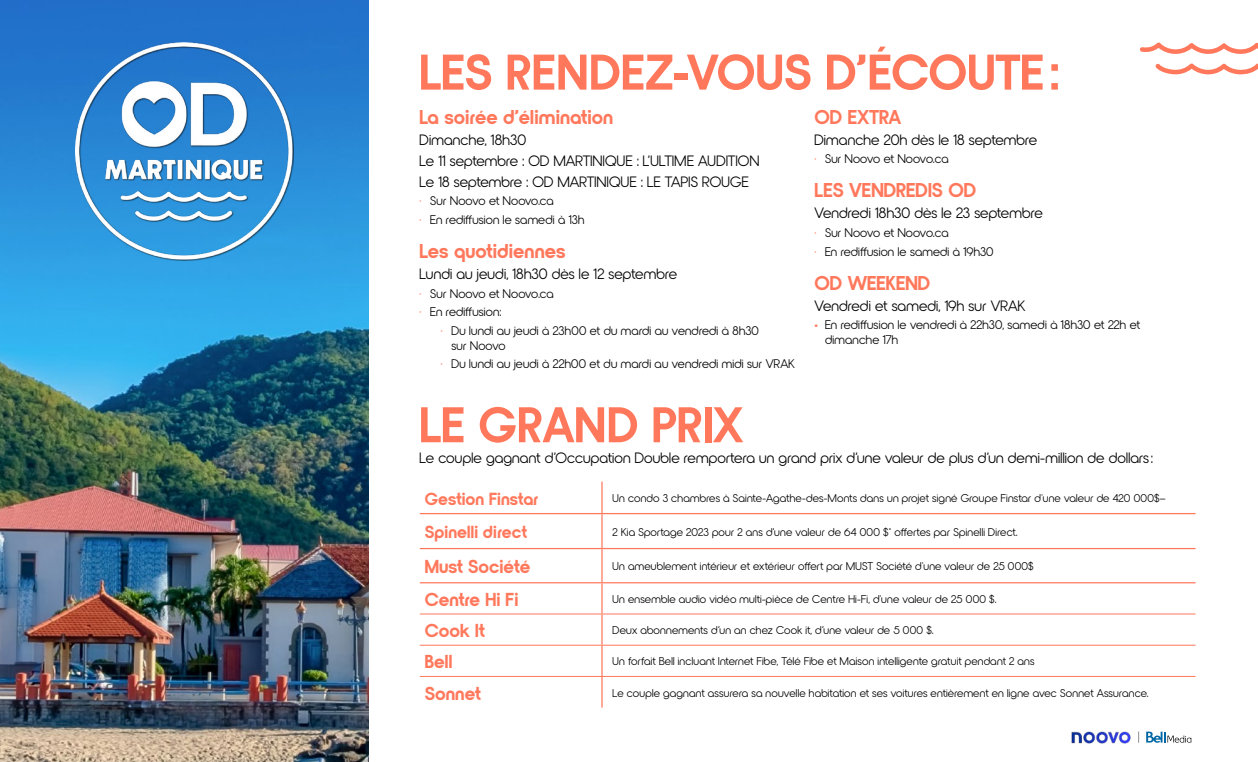
<style>
.page{position:relative;width:1258px;height:762px;background:#fff}
.page>*{position:absolute;margin:0;border:0;box-sizing:border-box;transform-origin:0 0}
.t1{font:700 50px "Nordique Pro";color:#ff785c}
.t2{font:700 20px "Nordique Pro";color:#ff785c}
.t3{font:700 18.75px "Nordique Pro";color:#ff785c}
.t4{font:700 17.5px "Nordique Pro";color:#ff785c}
.t5{font:15px/21px "Nordique Pro";letter-spacing:.01em;color:#000}
.t6{font:12.5px/15px "Nordique Pro";letter-spacing:.015em;color:#000}
.t7{font:11.25px "Nordique Pro";letter-spacing:.02em;color:#000}
.s1{font-weight:300;color:#ff785c}
.s2{font-family:"Myriad Pro";color:#ff785c}
</style>
<div class="page">
<svg style="left:1140px;top:42px;width:118px;height:12px"></svg>
<svg style="left:1155px;top:63px;width:103px;height:12px"></svg>
<img style="left:1071px;top:731px;width:60px;height:13px">
<svg style="left:1146px;top:731px;width:45px;height:12px"></svg>
<svg style="left:1138px;top:731px;width:1px;height:12px"></svg>
<img style="left:0;top:0;width:369px;height:762px">
<img style="left:76px;top:43px;width:217px;height:217px">
<hr style="left:420px;top:513px;width:182px;height:1px;background:#ff785c">
<hr style="left:602px;top:513px;width:593px;height:1px;background:#ff785c">
<hr style="left:420px;top:548px;width:182px;height:1px;background:#ff785c">
<hr style="left:602px;top:548px;width:593px;height:1px;background:#ff785c">
<hr style="left:420px;top:582px;width:182px;height:1px;background:#ff785c">
<hr style="left:602px;top:582px;width:593px;height:1px;background:#ff785c">
<hr style="left:601px;top:481px;width:2px;height:32px;background:#ff785c">
<hr style="left:601px;top:514px;width:2px;height:34px;background:#ff785c">
<hr style="left:601px;top:549px;width:2px;height:33px;background:#ff785c">
<hr style="left:601px;top:583px;width:2px;height:30px;background:#ff785c">
<hr style="left:601px;top:614px;width:2px;height:31px;background:#ff785c">
<hr style="left:601px;top:646px;width:2px;height:30px;background:#ff785c">
<hr style="left:601px;top:677px;width:2px;height:30px;background:#ff785c">
<hr style="left:420px;top:613px;width:182px;height:1px;background:#ff785c">
<hr style="left:602px;top:613px;width:593px;height:1px;background:#ff785c">
<hr style="left:420px;top:645px;width:182px;height:1px;background:#ff785c">
<hr style="left:602px;top:645px;width:593px;height:1px;background:#ff785c">
<hr style="left:420px;top:676px;width:182px;height:1px;background:#ff785c">
<hr style="left:602px;top:676px;width:593px;height:1px;background:#ff785c">
<h1 class="t1" style="left:420px;top:43px;width:641px">LES RENDEZ-VOUS D’ÉCOUTE :</h1>
<h2 class="t2" style="left:420px;top:105px;width:195px">La soirée d’élimination</h2>
<h3 class="t5" style="left:420px;top:129px;width:341px">Dimanche, 18h30<br>Le 11 septembre : OD MARTINIQUE : L’ULTIME AUDITION<br>Le 18 septembre : OD MARTINIQUE : LE TAPIS ROUGE</h3>
<p class="t6" style="left:420px;top:193px;width:136px"><span class="s1">•</span> Sur Noovo et Noovo.ca</p>
<p class="t6" style="left:420px;top:212px;width:166px"><span class="s1">•</span> En rediffusion le samedi à 13h</p>
<h2 class="t2" style="left:420px;top:239px;width:147px">Les quotidiennes</h2>
<h3 class="t5" style="left:420px;top:263px;width:259px">Lundi au jeudi, 18h30 dès le 12 septembre</h3>
<p class="t6" style="left:420px;top:286px;width:136px"><span class="s1">•</span> Sur Noovo et Noovo.ca</p>
<p class="t6" style="left:420px;top:304px;width:83px"><span class="s1">•</span> En rediffusion:</p>
<p class="t6" style="left:451px;top:323px;width:309px;text-indent:-11px"><span class="s1">•</span> Du lundi au jeudi à 23h00 et du mardi au vendredi à 8h30 sur Noovo</p>
<p class="t6" style="left:441px;top:356px;width:356px"><span class="s1">•</span> Du lundi au jeudi à 22h00 et du mardi au vendredi midi sur VRAK</p>
<h2 class="t2" style="left:814px;top:105px;width:88px">OD EXTRA</h2>
<h3 class="t5" style="left:814px;top:129px;width:224px">Dimanche 20h dès le 18 septembre</h3>
<p class="t6" style="left:814px;top:151px;width:136px"><span class="s1">•</span> Sur Noovo et Noovo.ca</p>
<h2 class="t2" style="left:814px;top:179px;width:163px">LES VENDREDIS OD</h2>
<h3 class="t5" style="left:814px;top:203px;width:230px">Vendredi 18h30 dès le 23 septembre</h3>
<p class="t6" style="left:814px;top:225px;width:136px"><span class="s1">•</span> Sur Noovo et Noovo.ca</p>
<p class="t6" style="left:814px;top:244px;width:181px"><span class="s1">•</span> En rediffusion le samedi à 19h30</p>
<h2 class="t2" style="left:814px;top:271px;width:117px">OD WEEKEND</h2>
<h3 class="t5" style="left:814px;top:295px;width:213px">Vendredi et samedi, 19h sur VRAK</h3>
<p class="t6" style="left:825px;top:317px;width:317px;text-indent:-11px"><span class="s2">•</span> En rediffusion le vendredi à 22h30, samedi à 18h30 et 22h et dimanche 17h</p>
<h1 class="t1" style="left:420px;top:396px;width:325px">LE GRAND PRIX</h1>
<h3 class="t5" style="left:420px;top:448px;width:735px">Le couple gagnant d’Occupation Double remportera un grand prix d’une valeur de plus d’un demi-million de dollars:</h3>
<h3 class="t4" style="left:425px;top:488px;width:115px">Gestion Finstar</h3>
<p class="t7" style="left:613px;top:492px;width:555px">Un condo 3 chambres à Sainte-Agathe-des-Monts dans un projet signé Groupe Finstar d'une valeur de 420 000$–</p>
<h3 class="t4" style="left:425px;top:522px;width:104px">Spinelli direct</h3>
<p class="t7" style="left:613px;top:525px;width:406px">2 Kia Sportage 2023 pour 2 ans d’une valeur de 64 000 $* offertes par Spinelli Direct.</p>
<h3 class="t3" style="left:425px;top:556px;width:107px">Must Société</h3>
<p class="t7" style="left:613px;top:560px;width:423px">Un ameublement intérieur et extérieur offert par MUST Société d'une valeur de 25 000$</p>
<h3 class="t3" style="left:425px;top:588px;width:95px">Centre Hi Fi</h3>
<p class="t7" style="left:613px;top:592px;width:385px">Un ensemble audio vidéo multi-pièce de Centre Hi-Fi, d'une valeur de 25 000 $.</p>
<h3 class="t3" style="left:425px;top:620px;width:61px">Cook It</h3>
<p class="t7" style="left:613px;top:623px;width:322px">Deux abonnements d’un an chez Cook it, d’une valeur de 5 000 $.</p>
<h3 class="t3" style="left:425px;top:651px;width:29px">Bell</h3>
<p class="t7" style="left:613px;top:655px;width:423px">Un forfait Bell incluant Internet Fibe, Télé Fibe et Maison intelligente gratuit pendant 2 ans</p>
<h3 class="t3" style="left:425px;top:682px;width:58px">Sonnet</h3>
<p class="t7" style="left:613px;top:686px;width:537px">Le couple gagnant assurera sa nouvelle habitation et ses voitures entièrement en ligne avec Sonnet Assurance.</p>
</div>
